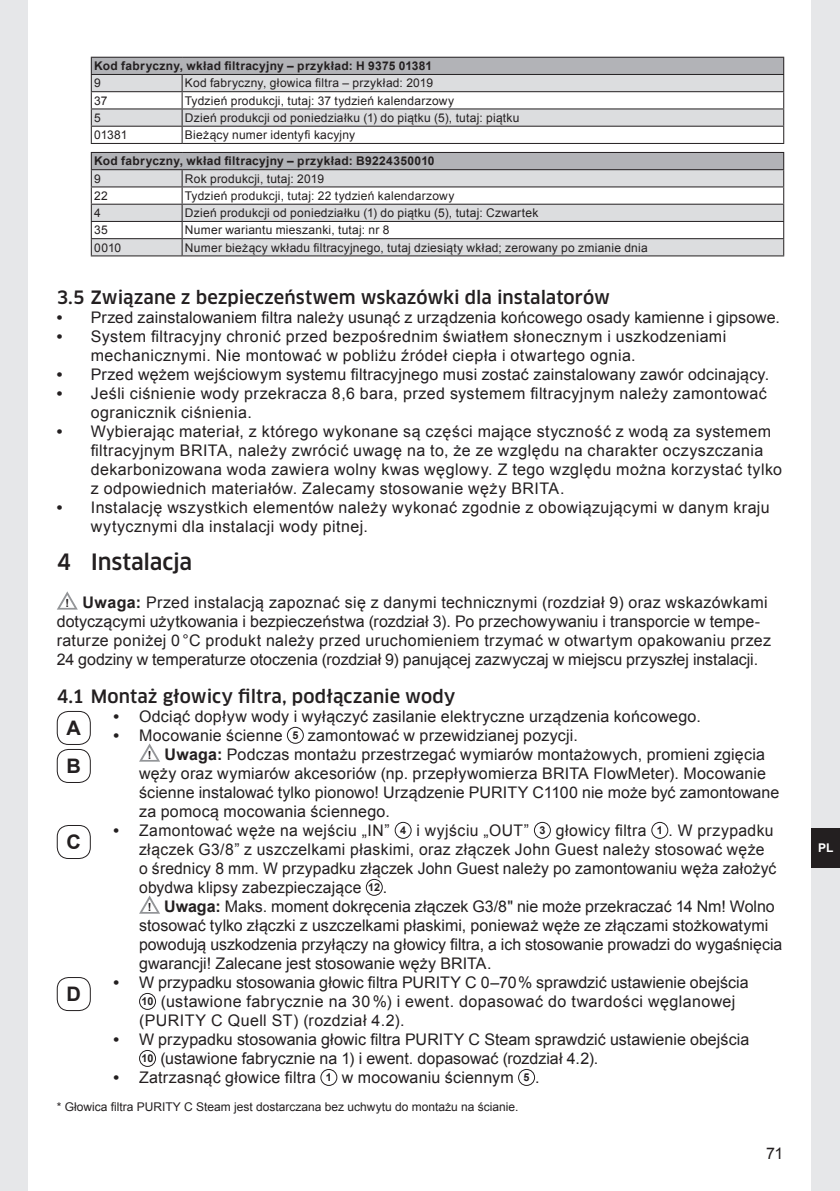
<style>
.page{position:relative;width:840px;height:1191px;background:#fff}
.page>*{position:absolute;margin:0;border:0;box-sizing:border-box;transform-origin:0 0}
.t1{font:500 22px "Clan Pro";letter-spacing:-.01em;color:#231f20}
.t2{font:700 20px/38px "Arial";color:#231f20}
.t3{font:500 18px "Clan Pro";letter-spacing:.005em;color:#231f20}
.t4{font:16px/19px "Arial";letter-spacing:.015em;color:#231f20}
.t5{font:16px "Arial";letter-spacing:-.005em;color:#231f20}
.t6{font:12px "Arial";letter-spacing:.02em;color:#231f20}
.t7{font:700 12px "Arial";letter-spacing:.025em;color:#231f20}
.t8{font:12px "Arial";color:#231f20}
.t9{font:700 12px "Arial";color:#fff}
.s1{font-weight:700}
.s2{font-weight:700;font-size:11.2px}
.s3{font-weight:700;font-size:10.8px}
</style>
<div class="page">
<div style="left:0;top:0;width:28px;height:1191px;background:#e6e7e9"></div>
<div style="left:811px;top:0;width:28px;height:1191px;background:#e6e7e9"></div>
<div style="left:811px;top:828px;width:28px;height:39px;background:#231f20"></div>
<hr style="left:91px;top:143px;width:91px;height:1px;background:#231f20">
<hr style="left:182px;top:143px;width:601px;height:1px;background:#231f20">
<hr style="left:91px;top:57px;width:91px;height:1px;background:#231f20">
<hr style="left:182px;top:57px;width:601px;height:1px;background:#231f20">
<svg style="left:91px;top:58px;width:692px;height:85px"></svg>
<hr style="left:91px;top:74px;width:91px;height:1px;background:#231f20">
<hr style="left:182px;top:74px;width:601px;height:1px;background:#231f20">
<div style="left:91px;top:152px;width:692px;height:18px;background:#b2b3b7"></div>
<svg style="left:92px;top:170px;width:690px;height:85px;fill:#dcdddf"></svg>
<hr style="left:91px;top:186px;width:91px;height:1px;background:#231f20">
<hr style="left:182px;top:186px;width:601px;height:1px;background:#231f20">
<hr style="left:91px;top:204px;width:91px;height:1px;background:#231f20">
<hr style="left:182px;top:204px;width:601px;height:1px;background:#231f20">
<hr style="left:91px;top:221px;width:91px;height:1px;background:#231f20">
<hr style="left:182px;top:221px;width:601px;height:1px;background:#231f20">
<hr style="left:91px;top:238px;width:91px;height:1px;background:#231f20">
<hr style="left:182px;top:238px;width:601px;height:1px;background:#231f20">
<svg style="left:181px;top:170px;width:1px;height:85px"></svg>
<hr style="left:91px;top:255px;width:91px;height:1px;background:#231f20">
<hr style="left:182px;top:255px;width:601px;height:1px;background:#231f20">
<hr style="left:91px;top:152px;width:91px;height:1px;background:#231f20">
<svg style="left:91px;top:153px;width:1px;height:102px"></svg>
<hr style="left:182px;top:152px;width:601px;height:1px;background:#231f20">
<svg style="left:782px;top:170px;width:1px;height:85px"></svg>
<hr style="left:91px;top:169px;width:91px;height:1px;background:#231f20">
<hr style="left:182px;top:169px;width:601px;height:1px;background:#231f20">
<svg style="left:57px;top:591px;width:21px;height:18px"></svg>
<div style="left:57px;top:711px;width:34px;height:34px;border:1px solid #231f20;border-radius:11px"></div>
<div style="left:57px;top:749px;width:34px;height:34px;border:1px solid #231f20;border-radius:11px"></div>
<div style="left:287px;top:727px;width:17px;height:17px;border:1px solid #231f20;border-radius:50%"></div>
<svg style="left:139px;top:743px;width:21px;height:18px"></svg>
<div style="left:57px;top:825px;width:34px;height:34px;border:1px solid #231f20;border-radius:11px"></div>
<div style="left:394px;top:822px;width:17px;height:17px;border:1px solid #231f20;border-radius:50%"></div>
<div style="left:533px;top:822px;width:17px;height:17px;border:1px solid #231f20;border-radius:50%"></div>
<div style="left:651px;top:822px;width:17px;height:17px;border:1px solid #231f20;border-radius:50%"></div>
<div style="left:365px;top:879px;width:17px;height:17px;border:1px solid #231f20;border-radius:50%"></div>
<svg style="left:139px;top:895px;width:21px;height:18px"></svg>
<div style="left:57px;top:977px;width:34px;height:34px;border:1px solid #231f20;border-radius:11px"></div>
<div style="left:139px;top:993px;width:17px;height:17px;border:1px solid #231f20;border-radius:50%"></div>
<div style="left:139px;top:1050px;width:17px;height:17px;border:1px solid #231f20;border-radius:50%"></div>
<div style="left:320px;top:1069px;width:17px;height:17px;border:1px solid #231f20;border-radius:50%"></div>
<div style="left:518px;top:1069px;width:16px;height:17px;border:1px solid #231f20;border-radius:50%"></div>
<p class="t7" style="left:94px;top:58px;width:339px">Kod fabryczny, wkład filtracyjny – przykład: H 9375 01381</p>
<p class="t6" style="left:94px;top:75px;width:8px">9</p>
<p class="t6" style="left:185px;top:75px;width:249px">Kod fabryczny, głowica filtra – przykład: 2019</p>
<p class="t6" style="left:94px;top:93px;width:15px">37</p>
<p class="t6" style="left:185px;top:93px;width:270px">Tydzień produkcji, tutaj: 37 tydzień kalendarzowy</p>
<p class="t6" style="left:94px;top:110px;width:8px">5</p>
<p class="t6" style="left:185px;top:110px;width:336px">Dzień produkcji od poniedziałku (1) do piątku (5), tutaj: piątku</p>
<p class="t6" style="left:94px;top:127px;width:35px">01381</p>
<p class="t6" style="left:185px;top:127px;width:172px">Bieżący numer identyfi kacyjny</p>
<p class="t7" style="left:94px;top:153px;width:342px">Kod fabryczny, wkład filtracyjny – przykład: B9224350010</p>
<p class="t6" style="left:94px;top:171px;width:8px">9</p>
<p class="t6" style="left:185px;top:171px;width:140px">Rok produkcji, tutaj: 2019</p>
<p class="t6" style="left:94px;top:188px;width:15px">22</p>
<p class="t6" style="left:185px;top:188px;width:271px">Tydzień produkcji, tutaj: 22 tydzień kalendarzowy</p>
<p class="t6" style="left:94px;top:205px;width:8px">4</p>
<p class="t6" style="left:185px;top:205px;width:354px">Dzień produkcji od poniedziałku (1) do piątku (5), tutaj: Czwartek</p>
<p class="t6" style="left:94px;top:222px;width:15px">35</p>
<p class="t6" style="left:185px;top:222px;width:206px">Numer wariantu mieszanki, tutaj: nr 8</p>
<p class="t6" style="left:94px;top:240px;width:29px">0010</p>
<p class="t6" style="left:185px;top:240px;width:464px">Numer bieżący wkładu filtracyjnego, tutaj dziesiąty wkład; zerowany po zmianie dnia</p>
<p class="t3" style="left:57px;top:287px;width:554px">3.5 Związane z bezpieczeństwem wskazówki dla instalatorów</p>
<p class="t4" style="left:57px;top:308px;width:724px"><span class="s1">•</span> Przed zainstalowaniem filtra należy usunąć z urządzenia końcowego osady kamienne i gipsowe.</p>
<p class="t4" style="left:91px;top:327px;width:636px;text-indent:-34px"><span class="s1">•</span> System filtracyjny chronić przed bezpośrednim światłem słonecznym i uszkodzeniami mechanicznymi. Nie montować w pobliżu źródeł ciepła i otwartego ognia.</p>
<p class="t4" style="left:57px;top:365px;width:713px"><span class="s1">•</span> Przed wężem wejściowym systemu filtracyjnego musi zostać zainstalowany zawór odcinający.</p>
<p class="t4" style="left:91px;top:384px;width:677px;text-indent:-34px"><span class="s1">•</span> Jeśli ciśnienie wody przekracza 8,6 bara, przed systemem filtracyjnym należy zamontować ogranicznik ciśnienia.</p>
<p class="t4" style="left:91px;top:422px;width:692px;text-indent:-34px"><span class="s1">•</span> Wybierając materiał, z którego wykonane są części mające styczność z wodą za systemem filtracyjnym BRITA, należy zwrócić uwagę na to, że ze względu na charakter oczyszczania dekarbonizowana woda zawiera wolny kwas węglowy. Z tego względu można korzystać tylko z odpowiednich materiałów. Zalecamy stosowanie węży BRITA.</p>
<p class="t4" style="left:91px;top:498px;width:680px;text-indent:-34px"><span class="s1">•</span> Instalację wszystkich elementów należy wykonać zgodnie z obowiązującymi w danym kraju wytycznymi dla instalacji wody pitnej.</p>
<h1 class="t1" style="left:57px;top:549px;width:137px">4 Instalacja</h1>
<p class="t4" style="left:57px;top:593px;width:715px;text-indent:9px"><span class="s2">!</span> <span class="s1">Uwaga:</span> Przed instalacją zapoznać się z danymi technicznymi (rozdział 9) oraz wskazówkami dotyczącymi użytkowania i bezpieczeństwa (rozdział 3). Po przechowywaniu i transporcie w tempe&shy;raturze poniżej 0 °C produkt należy przed uruchomieniem trzymać w otwartym opakowaniu przez 24 godziny w temperaturze otoczenia (rozdział 9) panującej zazwyczaj w miejscu przyszłej instalacji.</p>
<p class="t3" style="left:57px;top:686px;width:400px">4.1 Montaż głowicy filtra, podłączanie wody</p>
<p class="t2" style="left:66px;top:709px;width:16px">A<br>B</p>
<p class="t4" style="left:113px;top:707px;width:588px"><span class="s1">•</span> Odciąć dopływ wody i wyłączyć zasilanie elektryczne urządzenia końcowego.</p>
<p class="t4" style="left:113px;top:726px;width:465px"><span class="s1">•</span> Mocowanie ścienne <span class="s3">5</span> zamontować w przewidzianej pozycji.</p>
<p class="t4" style="left:148px;top:745px;width:618px"><span class="s2">!</span> <span class="s1">Uwaga:</span> Podczas montażu przestrzegać wymiarów montażowych, promieni zgięcia</p>
<p class="t4" style="left:139px;top:764px;width:628px">węży oraz wymiarów akcesoriów (np. przepływomierza BRITA FlowMeter). Mocowanie</p>
<p class="t4" style="left:139px;top:783px;width:641px">ścienne instalować tylko pionowo! Urządzenie PURITY C1100 nie może być zamontowane</p>
<p class="t4" style="left:139px;top:802px;width:252px">za pomocą mocowania ściennego.</p>
<p class="t2" style="left:66px;top:823px;width:16px">C</p>
<p class="t4" style="left:113px;top:821px;width:661px"><span class="s1">•</span> Zamontować węże na wejściu „IN” <span class="s3">4</span> i wyjściu „OUT” <span class="s3">3</span> głowicy filtra <span class="s3">1</span> . W przypadku</p>
<p class="t4" style="left:139px;top:840px;width:626px">złączek G3/8” z uszczelkami płaskimi, oraz złączek John Guest należy stosować węże</p>
<p class="t4" style="left:139px;top:859px;width:638px">o średnicy 8 mm. W przypadku złączek John Guest należy po zamontowaniu węża założyć</p>
<p class="t4" style="left:139px;top:878px;width:249px">obydwa klipsy zabezpieczające <span class="s3">12</span> .</p>
<p class="t4" style="left:148px;top:897px;width:628px"><span class="s2">!</span> <span class="s1">Uwaga:</span> Maks. moment dokręcenia złączek G3/8" nie może przekraczać 14 Nm! Wolno</p>
<p class="t4" style="left:139px;top:916px;width:630px">stosować tylko złączki z uszczelkami płaskimi, ponieważ węże ze złączami stożkowatymi</p>
<p class="t5" style="left:139px;top:934px;width:644px">powodują uszkodzenia przyłączy na głowicy filtra, a ich stosowanie prowadzi do wygaśnięcia</p>
<p class="t4" style="left:139px;top:954px;width:354px">gwarancji! Zalecane jest stosowanie węży BRITA.</p>
<p class="t2" style="left:66px;top:975px;width:16px">D</p>
<p class="t4" style="left:139px;top:973px;width:610px;text-indent:-26px"><span class="s1">•</span> W przypadku stosowania głowic filtra PURITY C 0–70% sprawdzić ustawienie obejścia<br><span class="s3">10</span> (ustawione fabrycznie na 30 %) i ewent. dopasować do twardości węglanowej (PURITY C Quell ST) (rozdział 4.2).</p>
<p class="t4" style="left:141px;top:1030px;width:609px;text-indent:-28px"><span class="s1">•</span> W przypadku stosowania głowic filtra PURITY C Steam sprawdzić ustawienie obejścia<br><span class="s3">10</span> (ustawione fabrycznie na 1) i ewent. dopasować (rozdział 4.2).</p>
<p class="t4" style="left:113px;top:1068px;width:427px"><span class="s1">•</span> Zatrzasnąć głowice filtra <span class="s3">1</span> w mocowaniu ściennym <span class="s3">5</span> .</p>
<p class="t8" style="left:57px;top:1098px;width:463px">* Głowica filtra PURITY C Steam jest dostarczana bez uchwytu do montażu na ścianie.</p>
<p class="t4" style="left:765px;top:1144px;width:19px">71</p>
<p class="t9" style="left:817px;top:840px;width:17px">PL</p>
</div>
